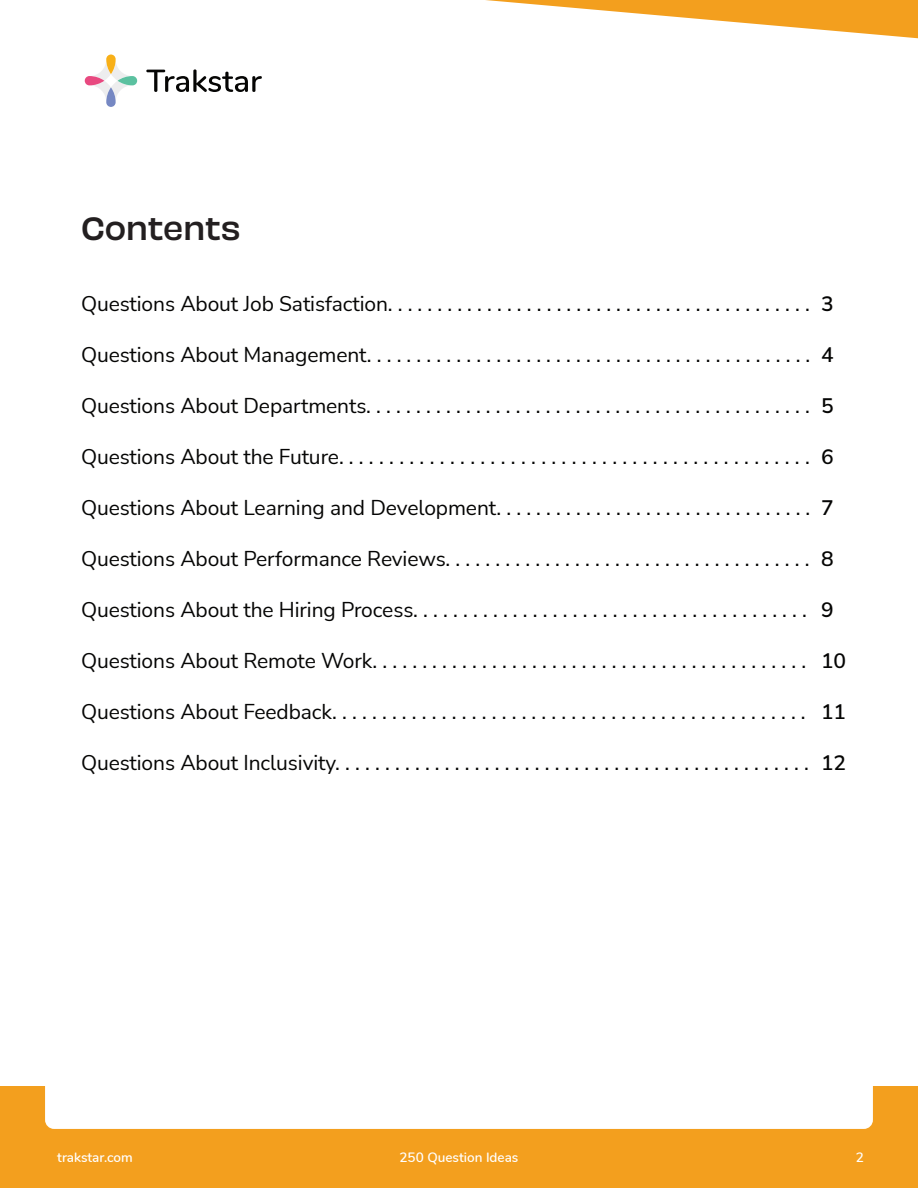
<style>
.page{position:relative;width:918px;height:1188px;background:#fff}
.page>*{position:absolute;margin:0;border:0;box-sizing:border-box;transform-origin:0 0}
.t1{font:500 30px "Obviously";letter-spacing:-.01em;color:#231f20}
.t2{font:21px "Nunito Sans";letter-spacing:-.005em;color:#050504}
.t3{font:600 21px "Nunito Sans";color:#050504}
.t4{font:600 13.5px "Nunito";color:#fff}
</style>
<div class="page">
<div style="left:0;top:1086px;width:918px;height:102px;background:#f39f1e"></div>
<div style="left:45px;top:1086px;width:828px;height:43px;background:#fff"></div>
<svg style="left:485px;top:0;width:433px;height:39px"></svg>
<svg style="left:89px;top:64px;width:43px;height:33px"></svg>
<svg style="left:85px;top:76px;width:19px;height:9px"></svg>
<svg style="left:106px;top:87px;width:10px;height:20px"></svg>
<svg style="left:118px;top:76px;width:19px;height:9px"></svg>
<svg style="left:106px;top:55px;width:10px;height:19px"></svg>
<svg style="left:146px;top:69px;width:116px;height:23px"></svg>
<h1 class="t1" style="left:81px;top:205px;width:161px">Contents</h1>
<p class="t2" style="left:81px;top:289px;width:730px">Questions About Job Satisfaction. . . . . . . . . . . . . . . . . . . . . . . . . . . . . . . . . . . . . . . . . . .</p>
<p class="t2" style="left:81px;top:340px;width:731px">Questions About Management. . . . . . . . . . . . . . . . . . . . . . . . . . . . . . . . . . . . . . . . . . . . .</p>
<p class="t2" style="left:81px;top:391px;width:730px">Questions About Departments. . . . . . . . . . . . . . . . . . . . . . . . . . . . . . . . . . . . . . . . . . . . .</p>
<p class="t2" style="left:81px;top:442px;width:730px">Questions About the Future. . . . . . . . . . . . . . . . . . . . . . . . . . . . . . . . . . . . . . . . . . . . . . .</p>
<p class="t2" style="left:81px;top:493px;width:731px">Questions About Learning and Development. . . . . . . . . . . . . . . . . . . . . . . . . . . . . . . .</p>
<p class="t2" style="left:81px;top:544px;width:730px">Questions About Performance Reviews. . . . . . . . . . . . . . . . . . . . . . . . . . . . . . . . . . . . .</p>
<p class="t2" style="left:81px;top:595px;width:728px">Questions About the Hiring Process. . . . . . . . . . . . . . . . . . . . . . . . . . . . . . . . . . . . . . . .</p>
<p class="t2" style="left:81px;top:646px;width:727px">Questions About Remote Work. . . . . . . . . . . . . . . . . . . . . . . . . . . . . . . . . . . . . . . . . . . .</p>
<p class="t2" style="left:81px;top:697px;width:726px">Questions About Feedback. . . . . . . . . . . . . . . . . . . . . . . . . . . . . . . . . . . . . . . . . . . . . . . .</p>
<p class="t2" style="left:81px;top:748px;width:729px">Questions About Inclusivity. . . . . . . . . . . . . . . . . . . . . . . . . . . . . . . . . . . . . . . . . . . . . . . .</p>
<p class="t3" style="left:821px;top:289px;width:14px">3</p>
<p class="t3" style="left:821px;top:340px;width:14px">4</p>
<p class="t3" style="left:821px;top:391px;width:14px">5</p>
<p class="t3" style="left:821px;top:442px;width:14px">6</p>
<p class="t3" style="left:821px;top:493px;width:14px">7</p>
<p class="t3" style="left:821px;top:544px;width:14px">8</p>
<p class="t3" style="left:821px;top:595px;width:14px">9</p>
<p class="t3" style="left:821px;top:646px;width:27px">10</p>
<p class="t3" style="left:821px;top:697px;width:27px">11</p>
<p class="t3" style="left:821px;top:748px;width:27px">12</p>
<p class="t4" style="left:57px;top:1147px;width:77px">trakstar.com</p>
<p class="t4" style="left:400px;top:1147px;width:120px">250 Question Ideas</p>
<p class="t4" style="left:856px;top:1147px;width:10px">2</p>
</div>
